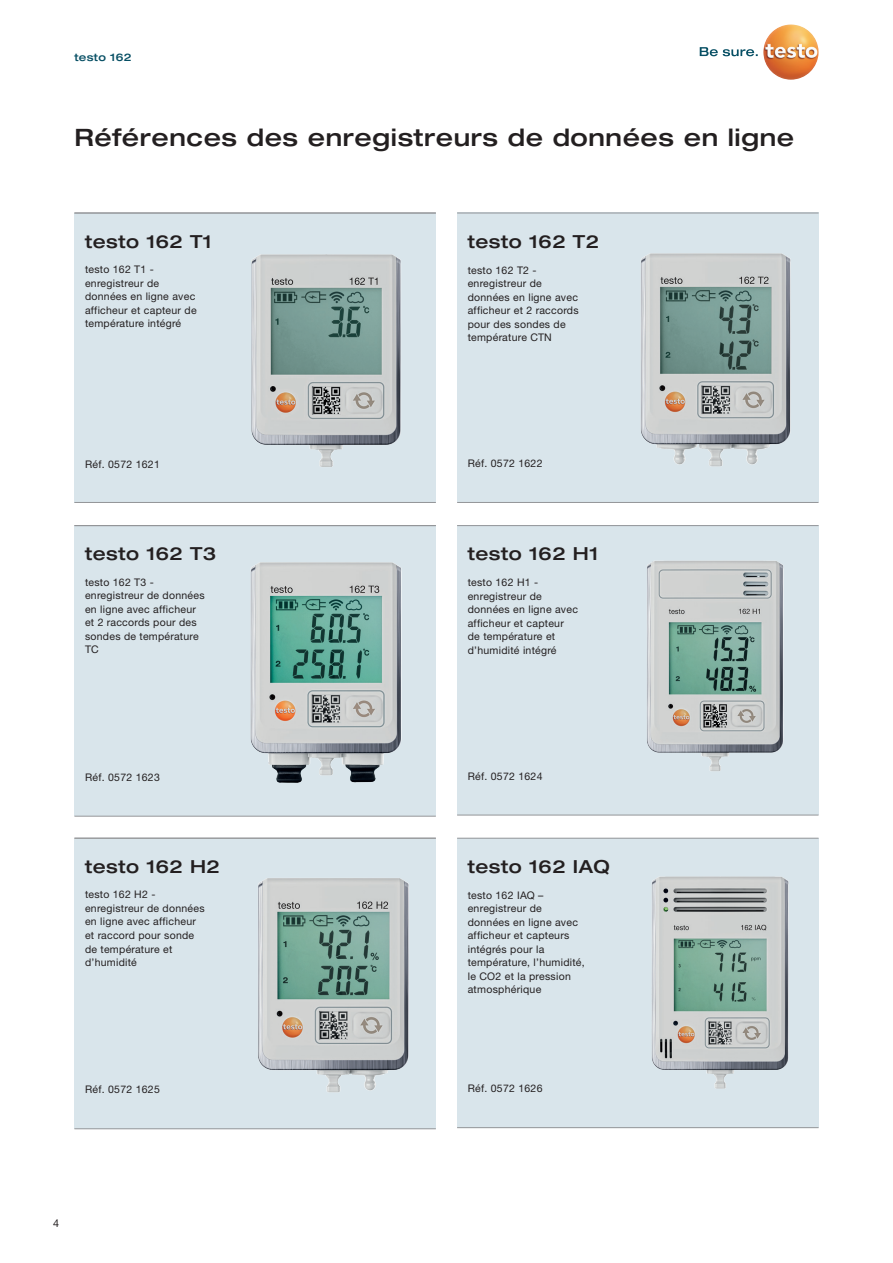
<style>
.page{position:relative;width:893px;height:1263px;background:#fff}
.page>*{position:absolute;margin:0;border:0;box-sizing:border-box;transform-origin:0 0}
.t1{font:500 expanded 24px "Helvetica Neue LTW1 G";letter-spacing:.025em;color:#231f20}
.t2{font:500 expanded 18px "Helvetica Neue LTW1 G";letter-spacing:.025em;color:#231f20}
.t3{font:10.8px "Helvetica Neue LTW1 G";color:#231f20}
.t4{font:10.5px/13.5px "Helvetica Neue LTW1 G";letter-spacing:.025em;color:#231f20}
.t5{font:500 expanded 10.5px "Helvetica Neue LTW1 G";letter-spacing:.025em;color:#074f64}
</style>
<div class="page">
<div style="left:74px;top:838px;width:362px;height:290px;background:#d9e5eb"></div>
<hr style="left:74px;top:838px;width:362px;height:1px;background:#939598">
<hr style="left:74px;top:1128px;width:362px;height:1px;background:#939598">
<div style="left:74px;top:213px;width:362px;height:290px;background:#d9e5eb"></div>
<div style="left:457px;top:213px;width:362px;height:289px;background:#d9e5eb"></div>
<div style="left:74px;top:526px;width:362px;height:290px;background:#d9e5eb"></div>
<hr style="left:457px;top:213px;width:362px;height:1px;background:#939598">
<hr style="left:74px;top:213px;width:362px;height:1px;background:#939598">
<hr style="left:74px;top:525px;width:362px;height:1px;background:#939598">
<hr style="left:457px;top:502px;width:362px;height:1px;background:#939598">
<hr style="left:74px;top:816px;width:362px;height:1px;background:#939598">
<svg style="left:700px;top:47px;width:58px;height:9px"></svg>
<img style="left:763px;top:24px;width:56px;height:56px;border-radius:28px">
<hr style="left:74px;top:502px;width:362px;height:1px;background:#939598">
<div style="left:457px;top:525px;width:362px;height:290px;background:#d9e5eb"></div>
<hr style="left:457px;top:815px;width:362px;height:1px;background:#939598">
<div style="left:457px;top:838px;width:362px;height:289px;background:#d9e5eb"></div>
<hr style="left:457px;top:838px;width:362px;height:1px;background:#939598">
<hr style="left:457px;top:1127px;width:362px;height:1px;background:#939598">
<img style="left:647px;top:561px;width:137px;height:210px">
<img style="left:258px;top:878px;width:151px;height:214px">
<img style="left:251px;top:254px;width:150px;height:213px">
<img style="left:641px;top:253px;width:150px;height:213px">
<img style="left:250px;top:562px;width:152px;height:221px">
<img style="left:652px;top:876px;width:137px;height:213px">
<hr style="left:457px;top:525px;width:362px;height:1px;background:#939598">
<p class="t5" style="left:74px;top:51px;width:59px">testo 162</p>
<h1 class="t1" style="left:74px;top:122px;width:721px">Références des enregistreurs de données en ligne</h1>
<h2 class="t2" style="left:85px;top:230px;width:128px">testo 162 T1</h2>
<h2 class="t2" style="left:468px;top:230px;width:133px">testo 162 T2</h2>
<p class="t4" style="left:85px;top:263px;width:113px">testo 162 T1 - enregistreur de données en ligne avec afficheur et capteur de température intégré</p>
<p class="t4" style="left:468px;top:263px;width:112px">testo 162 T2 - enregistreur de données en ligne avec afficheur et 2 raccords pour des sondes de température CTN</p>
<p class="t4" style="left:85px;top:458px;width:76px">Réf. 0572 1621</p>
<p class="t4" style="left:468px;top:456px;width:76px">Réf. 0572 1622</p>
<h2 class="t2" style="left:85px;top:542px;width:133px">testo 162 T3</h2>
<p class="t4" style="left:85px;top:575px;width:121px">testo 162 T3 - enregistreur de données en ligne avec afficheur et 2 raccords pour des sondes de température<br>TC</p>
<h2 class="t2" style="left:468px;top:542px;width:132px">testo 162 H1</h2>
<p class="t4" style="left:468px;top:576px;width:112px">testo 162 H1 - enregistreur de données en ligne avec afficheur et capteur de température et d’humidité intégré</p>
<p class="t4" style="left:85px;top:770px;width:76px">Réf. 0572 1623</p>
<p class="t4" style="left:468px;top:769px;width:76px">Réf. 0572 1624</p>
<h2 class="t2" style="left:85px;top:855px;width:136px">testo 162 H2</h2>
<p class="t4" style="left:85px;top:888px;width:121px">testo 162 H2 - enregistreur de données en ligne avec afficheur et raccord pour sonde de température et d’humidité</p>
<h2 class="t2" style="left:468px;top:855px;width:143px">testo 162 IAQ</h2>
<p class="t4" style="left:468px;top:888px;width:118px">testo 162 IAQ – enregistreur de données en ligne avec afficheur et capteurs intégrés pour la température, l’humidité, le CO2 et la pression atmosphérique</p>
<p class="t4" style="left:85px;top:1083px;width:76px">Réf. 0572 1625</p>
<p class="t4" style="left:468px;top:1082px;width:76px">Réf. 0572 1626</p>
<p class="t3" style="left:53px;top:1217px;width:8px">4</p>
</div>
